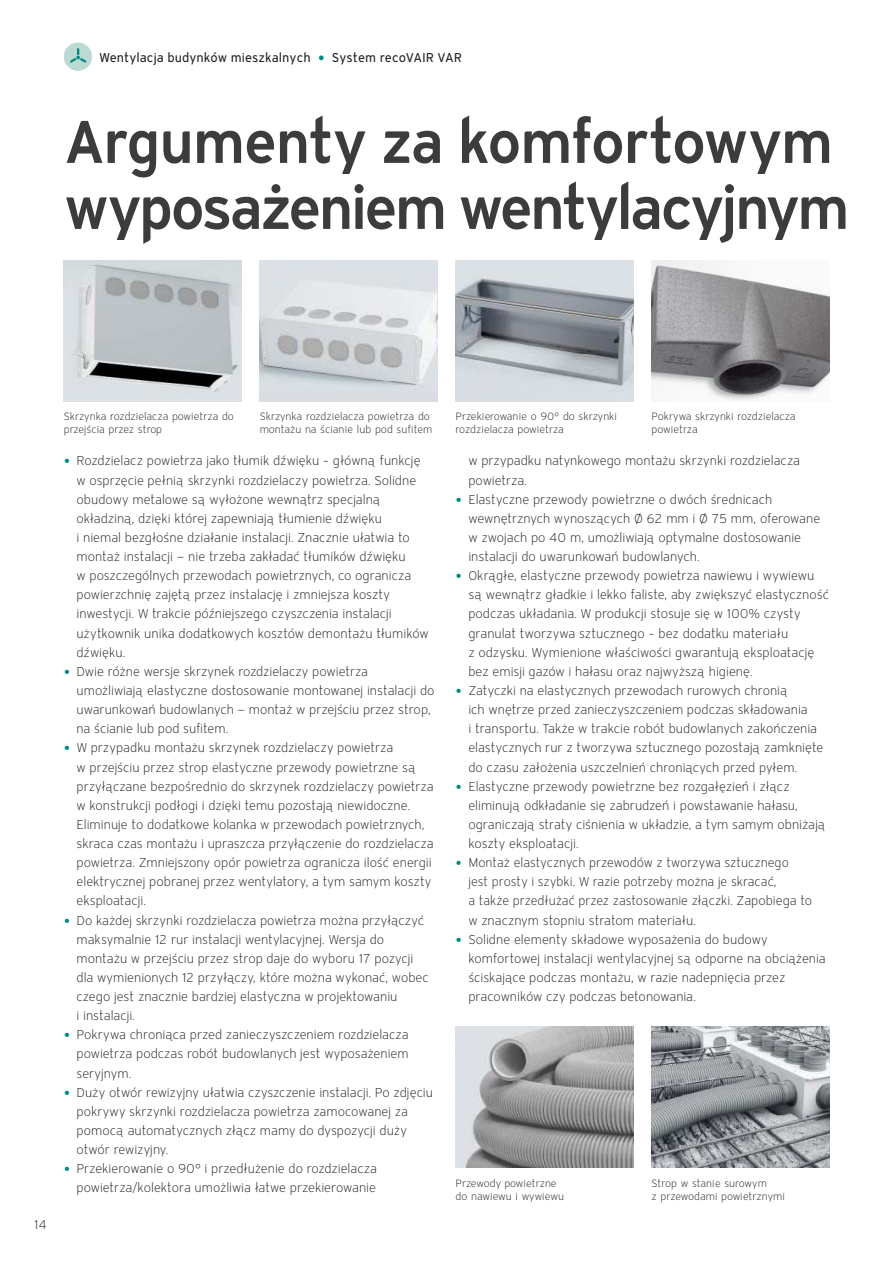
<style>
.page{position:relative;width:893px;height:1263px;background:#fff}
.page>*{position:absolute;margin:0;border:0;box-sizing:border-box;transform-origin:0 0}
.t1{font:600 60px/66px "Vaillant 16";letter-spacing:-.05em;color:#3c3c3b}
.t2{font:300 12.75px/19.2px "Vaillant 16";letter-spacing:-.005em;color:#1d1d1b}
.t3{font:12.75px "Vaillant 16";color:#1d1d1b}
.t4{font:300 10.5px/13.5px "Vaillant 16";letter-spacing:-.005em;color:#1d1d1b}
.s1{color:#00897e}
.s2{font-weight:600;color:#00897e}
</style>
<div class="page">
<img style="left:64px;top:261px;width:177px;height:140px">
<img style="left:456px;top:1027px;width:177px;height:140px">
<img style="left:652px;top:1027px;width:177px;height:140px">
<img style="left:260px;top:261px;width:177px;height:140px">
<img style="left:652px;top:261px;width:177px;height:140px">
<img style="left:456px;top:261px;width:177px;height:140px">
<div style="left:64px;top:43px;width:28px;height:28px;background:#bcdad4;border-radius:50%"></div>
<svg style="left:70px;top:48px;width:17px;height:15px"></svg>
<p class="t3" style="left:99px;top:49px;width:365px">Wentylacja budynków mieszkalnych <span class="s1">⬤</span> System recoVAIR VAR</p>
<h1 class="t1" style="left:64px;top:107px;width:787px">Argumenty za komfortowym wyposażeniem wentylacyjnym</h1>
<p class="t2" style="left:34px;top:1215px;width:14px">14</p>
<p class="t4" style="left:64px;top:409px;width:172px">Skrzynka rozdzielacza powietrza do przejścia przez strop</p>
<p class="t4" style="left:260px;top:409px;width:174px">Skrzynka rozdzielacza powietrza do montażu na ścianie lub pod sufitem</p>
<p class="t4" style="left:456px;top:409px;width:163px">Przekierowanie o 90° do skrzynki rozdzielacza powietrza</p>
<p class="t4" style="left:652px;top:409px;width:146px">Pokrywa skrzynki rozdzielacza powietrza</p>
<p class="t2" style="left:77px;top:451px;width:354px;text-indent:-13px"><span class="s2">•</span> Rozdzielacz powietrza jako tłumik dźwięku – główną funkcję w osprzęcie pełnią skrzynki rozdzielaczy powietrza. Solidne obudowy metalowe są wyłożone wewnątrz specjalną okładziną, dzięki której zapewniają tłumienie dźwięku<br>i niemal bezgłośne działanie instalacji. Znacznie ułatwia to montaż instalacji — nie trzeba zakładać tłumików dźwięku<br>w poszczególnych przewodach powietrznych, co ogranicza powierzchnię zajętą przez instalację i zmniejsza koszty inwestycji. W trakcie późniejszego czyszczenia instalacji użytkownik unika dodatkowych kosztów demontażu tłumików dźwięku.</p>
<p class="t2" style="left:77px;top:662px;width:360px;text-indent:-13px"><span class="s2">•</span> Dwie różne wersje skrzynek rozdzielaczy powietrza umożliwiają elastyczne dostosowanie montowanej instalacji do uwarunkowań budowlanych — montaż w przejściu przez strop, na ścianie lub pod sufitem.</p>
<p class="t2" style="left:77px;top:738px;width:359px;text-indent:-13px"><span class="s2">•</span> W przypadku montażu skrzynek rozdzielaczy powietrza<br>w przejściu przez strop elastyczne przewody powietrzne są przyłączane bezpośrednio do skrzynek rozdzielaczy powietrza w konstrukcji podłogi i dzięki temu pozostają niewidoczne.<br>Eliminuje to dodatkowe kolanka w przewodach powietrznych, skraca czas montażu i upraszcza przyłączenie do rozdzielacza powietrza. Zmniejszony opór powietrza ogranicza ilość energii elektrycznej pobranej przez wentylatory, a tym samym koszty eksploatacji.</p>
<p class="t2" style="left:77px;top:910px;width:354px;text-indent:-13px"><span class="s2">•</span> Do każdej skrzynki rozdzielacza powietrza można przyłączyć maksymalnie 12 rur instalacji wentylacyjnej. Wersja do montażu w przejściu przez strop daje do wyboru 17 pozycji dla wymienionych 12 przyłączy, które można wykonać, wobec czego jest znacznie bardziej elastyczna w projektowaniu<br>i instalacji.</p>
<p class="t2" style="left:77px;top:1025px;width:334px;text-align:justify;text-indent:-13px"><span class="s2">•</span> Pokrywa chroniąca przed zanieczyszczeniem rozdzielacza powietrza podczas robót budowlanych jest wyposażeniem seryjnym.</p>
<p class="t2" style="left:77px;top:1082px;width:358px;text-indent:-13px"><span class="s2">•</span> Duży otwór rewizyjny ułatwia czyszczenie instalacji. Po zdjęciu pokrywy skrzynki rozdzielacza powietrza zamocowanej za pomocą automatycznych złącz mamy do dyspozycji duży otwór rewizyjny.</p>
<p class="t2" style="left:64px;top:1159px;width:315px;text-align:right"><span class="s2">•</span> Przekierowanie o 90° i przedłużenie do rozdzielacza powietrza/kolektora umożliwia łatwe przekierowanie</p>
<p class="t2" style="left:468px;top:451px;width:333px">w przypadku natynkowego montażu skrzynki rozdzielacza powietrza.</p>
<p class="t2" style="left:468px;top:489px;width:353px;text-indent:-13px"><span class="s2">•</span> Elastyczne przewody powietrzne o dwóch średnicach wewnętrznych wynoszących Ø 62 mm i Ø 75 mm, oferowane w zwojach po 40 m, umożliwiają optymalne dostosowanie instalacji do uwarunkowań budowlanych.</p>
<p class="t2" style="left:468px;top:566px;width:362px;text-indent:-13px"><span class="s2">•</span> Okrągłe, elastyczne przewody powietrza nawiewu i wywiewu są wewnątrz gładkie i lekko faliste, aby zwiększyć elastyczność podczas układania. W produkcji stosuje się w 100% czysty granulat tworzywa sztucznego – bez dodatku materiału<br>z odzysku. Wymienione właściwości gwarantują eksploatację bez emisji gazów i hałasu oraz najwyższą higienę.</p>
<p class="t2" style="left:468px;top:681px;width:356px;text-indent:-13px"><span class="s2">•</span> Zatyczki na elastycznych przewodach rurowych chronią<br>ich wnętrze przed zanieczyszczeniem podczas składowania<br>i transportu. Także w trakcie robót budowlanych zakończenia elastycznych rur z tworzywa sztucznego pozostają zamknięte do czasu założenia uszczelnień chroniących przed pyłem.</p>
<p class="t2" style="left:468px;top:776px;width:359px;text-indent:-13px"><span class="s2">•</span> Elastyczne przewody powietrzne bez rozgałęzień i złącz eliminują odkładanie się zabrudzeń i powstawanie hałasu, ograniczają straty ciśnienia w układzie, a tym samym obniżają koszty eksploatacji.</p>
<p class="t2" style="left:468px;top:853px;width:345px;text-indent:-13px"><span class="s2">•</span> Montaż elastycznych przewodów z tworzywa sztucznego<br>jest prosty i szybki. W razie potrzeby można je skracać,<br>a także przedłużać przez zastosowanie złączki. Zapobiega to w znacznym stopniu stratom materiału.</p>
<p class="t2" style="left:468px;top:929px;width:359px;text-indent:-13px"><span class="s2">•</span> Solidne elementy składowe wyposażenia do budowy komfortowej instalacji wentylacyjnej są odporne na obciążenia ściskające podczas montażu, w razie nadepnięcia przez pracowników czy podczas betonowania.</p>
<p class="t4" style="left:456px;top:1176px;width:110px">Przewody powietrzne do nawiewu i wywiewu</p>
<p class="t4" style="left:652px;top:1176px;width:135px">Strop w stanie surowym<br>z przewodami powietrznymi</p>
</div>
